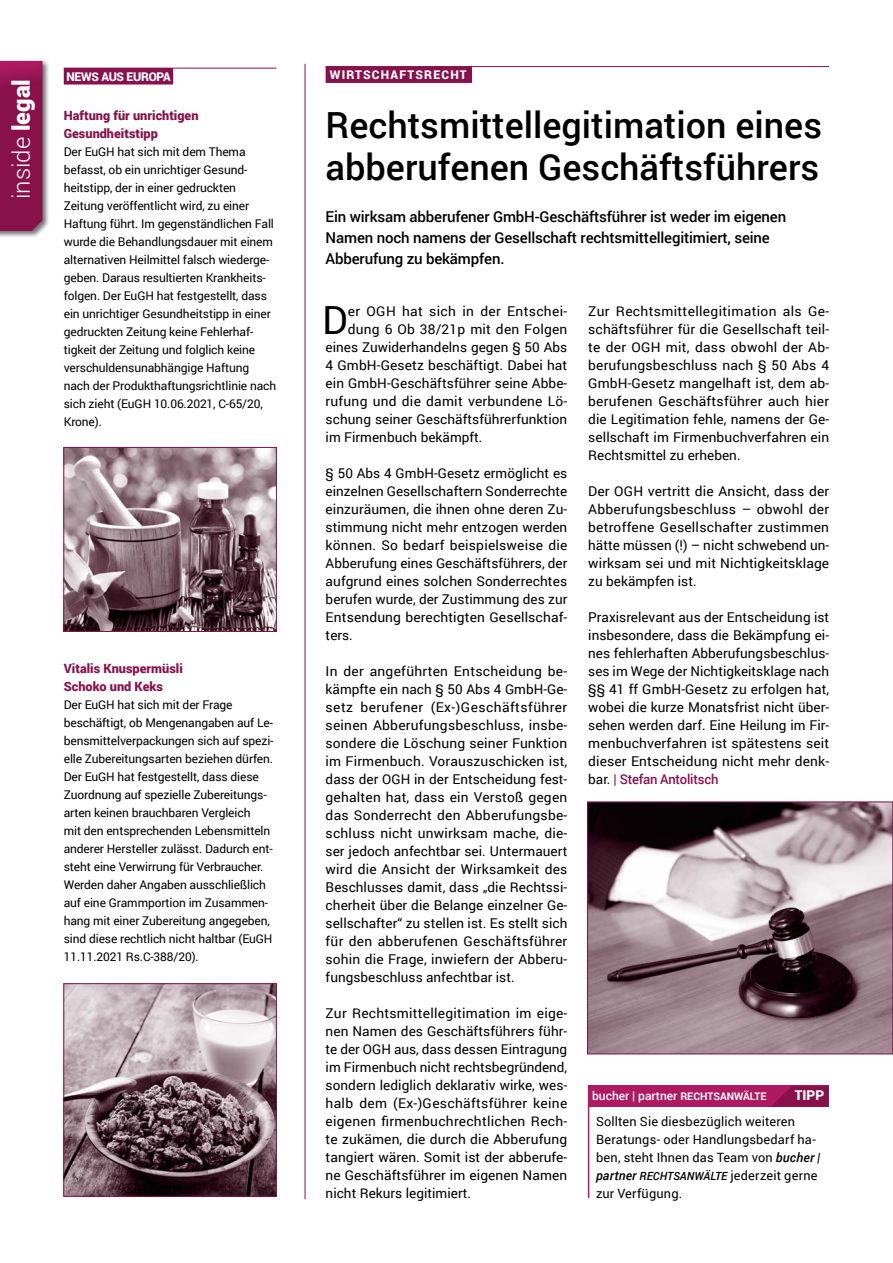
<style>
.page{position:relative;width:893px;height:1263px;background:#fff}
.page>*{position:absolute;margin:0;border:0;box-sizing:border-box;transform-origin:0 0}
.GT{font:38.85px "Roboto";color:#000}
.ÜS-klein{font:500 36px/42px "Roboto";color:#000}
.t1{font:300 24px "Roboto";color:#fff}
.ÜS-28{font:500 15px/21px "Roboto";letter-spacing:-.01em;color:#000}
.GT-2{font:13.5px/18px "Roboto";letter-spacing:.005em;color:#000;text-align:justify}
.GT-3{font:13.5px "Roboto";letter-spacing:.025em;color:#000}
.ZT{font:900 13.5px "Roboto";color:#fff}
.GT-Tipp{font:12.75px/18px "Roboto";letter-spacing:.015em;color:#000}
.ZT-klein{font:900 12.75px/18px "Roboto";color:#88114b}
.GT-klein{font:12px/18px "Roboto";letter-spacing:-.01em;color:#000}
.ZT-2{font:500 12px "Roboto";color:#fff}
.Topthema{font:900 12px "Roboto";letter-spacing:.09em;color:#fff}
.Topthema-2{font:900 12px "Roboto";letter-spacing:-.02em;color:#fff}
.s1{font-weight:900}
.s2{font-weight:500;color:#88114b}
.s3{font-weight:700;font-size:10.5px}
.s4{font-weight:500;font-style:italic}
.s5{font-weight:500;font-style:italic;font-size:11.25px}
</style>
<div class="page">
<hr style="left:64px;top:68px;width:212px;height:1px;background:#88114b">
<div style="left:64px;top:68px;width:109px;height:17px;background:#88114b"></div>
<hr style="left:326px;top:66px;width:503px;height:1px;background:#88114b">
<div style="left:326px;top:66px;width:146px;height:17px;background:#88114b"></div>
<div style="left:0;top:59px;width:50px;height:180px;background:#000;opacity:.55"></div>
<svg style="left:0;top:61px;width:43px;height:170px"></svg>
<hr style="left:305px;top:64px;width:1px;height:1135px;background:#88114b">
<div style="left:588px;top:1086px;width:240px;height:21px;background:#af1962"></div>
<svg style="left:771px;top:1086px;width:57px;height:21px"></svg>
<hr style="left:588px;top:1086px;width:1px;height:112px;background:#af1962">
<img style="left:66px;top:449px;width:209px;height:181px">
<div style="left:64px;top:447px;width:213px;height:185px;border:1px solid #88114b"></div>
<img style="left:589px;top:804px;width:302px;height:248px">
<div style="left:587px;top:802px;width:306px;height:252px;border:1px solid #88114b"></div>
<img style="left:66px;top:985px;width:209px;height:209px">
<div style="left:64px;top:983px;width:213px;height:213px;border:1px solid #88114b"></div>
<p class="t1" style="left:5px;top:199px;width:122px;rotate:-90deg">inside <span class="s1">legal</span></p>
<p class="Topthema-2" style="left:67px;top:68px;width:106px">NEWS AUS EUROPA</p>
<p class="ZT-klein" style="left:64px;top:106px;width:136px">Haftung für unrichtigen<br>Gesundheitstipp</p>
<p class="GT-klein" style="left:64px;top:142px;width:214px">Der EuGH hat sich mit dem Thema befasst, ob ein unrichtiger Gesund&shy;heitstipp, der in einer gedruckten Zeitung veröffentlicht wird, zu einer Haftung führt. Im gegenständlichen Fall wurde die Behandlungsdauer mit einem alternativen Heilmittel falsch wiederge&shy;geben. Daraus resultierten Krankheits&shy;folgen. Der EuGH hat festgestellt, dass ein unrichtiger Gesundheitstipp in einer gedruckten Zeitung keine Fehlerhaf&shy;tigkeit der Zeitung und folglich keine verschuldensunabhängige Haftung nach der Produkthaftungsrichtlinie nach sich zieht (EuGH 10.06.2021, C-65/20, Krone).</p>
<p class="ZT-klein" style="left:64px;top:659px;width:121px">Vitalis Knuspermüsli<br>Schoko und Keks</p>
<p class="GT-klein" style="left:64px;top:695px;width:211px">Der EuGH hat sich mit der Frage beschäftigt, ob Mengenangaben auf Le&shy;bensmittelverpackungen sich auf spezi&shy;elle Zubereitungsarten beziehen dürfen.<br>Der EuGH hat festgestellt, dass diese Zuordnung auf spezielle Zubereitungs&shy;arten keinen brauchbaren Vergleich<br>mit den entsprechenden Lebensmitteln anderer Hersteller zulässt. Dadurch ent&shy;steht eine Verwirrung für Verbraucher.<br>Werden daher Angaben ausschließlich auf eine Grammportion im Zusammen&shy;hang mit einer Zubereitung angegeben, sind diese rechtlich nicht haltbar (EuGH 11.11.2021 Rs.C-388/20).</p>
<p class="Topthema" style="left:330px;top:66px;width:138px">WIRTSCHAFTSRECHT</p>
<p class="ÜS-klein" style="left:326px;top:103px;width:498px">Rechtsmittellegitimation eines abberufenen Geschäftsführers</p>
<p class="ÜS-28" style="left:326px;top:206px;width:462px">Ein wirksam abberufener GmbH-Geschäftsführer ist weder im eigenen<br>Namen noch namens der Gesellschaft rechtsmittellegitimiert, seine<br>Abberufung zu bekämpfen.</p>
<p class="GT" style="left:322px;top:293px;width:27px">D</p>
<p class="GT-3" style="left:348px;top:302px;width:221px">er OGH hat sich in der Entschei-</p>
<p class="GT-2" style="left:348px;top:320px;width:221px">dung 6 Ob 38/21p mit den Folgen</p>
<p class="GT-2" style="left:326px;top:338px;width:243px">eines Zuwiderhandelns gegen § 50 Abs</p>
<p class="GT-2" style="left:326px;top:356px;width:243px">4 GmbH-Gesetz beschäftigt. Dabei hat</p>
<p class="GT-2" style="left:326px;top:374px;width:243px">ein GmbH-Geschäftsführer seine Abbe-</p>
<p class="GT-2" style="left:326px;top:392px;width:243px">rufung und die damit verbundene Lö-</p>
<p class="GT-2" style="left:326px;top:410px;width:243px">schung seiner Geschäftsführerfunktion</p>
<p class="GT-2" style="left:326px;top:428px;width:158px">im Firmenbuch bekämpft.</p>
<p class="GT-2" style="left:326px;top:464px;width:243px">§ 50 Abs 4 GmbH-Gesetz ermöglicht es einzelnen Gesellschaftern Sonderrechte einzuräumen, die ihnen ohne deren Zu&shy;stimmung nicht mehr entzogen werden können. So bedarf beispielsweise die Abberufung eines Geschäftsführers, der aufgrund eines solchen Sonderrechtes berufen wurde, der Zustimmung des zur Entsendung berechtigten Gesellschaf&shy;ters.</p>
<p class="GT-2" style="left:326px;top:662px;width:243px">In der angeführten Entscheidung be&shy;kämpfte ein nach § 50 Abs 4 GmbH-Ge&shy;setz berufener (Ex-)Geschäftsführer seinen Abberufungsbeschluss, insbe&shy;sondere die Löschung seiner Funktion im Firmenbuch. Vorauszuschicken ist, dass der OGH in der Entscheidung fest&shy;gehalten hat, dass ein Verstoß gegen das Sonderrecht den Abberufungsbe&shy;schluss nicht unwirksam mache, die&shy;ser jedoch anfechtbar sei. Untermauert wird die Ansicht der Wirksamkeit des Beschlusses damit, dass „die Rechtssi&shy;cherheit über die Belange einzelner Ge&shy;sellschafter“ zu stellen ist. Es stellt sich für den abberufenen Geschäftsführer sohin die Frage, inwiefern der Abberu&shy;fungsbeschluss anfechtbar ist.</p>
<p class="GT-2" style="left:326px;top:1004px;width:243px">Zur Rechtsmittellegitimation im eige&shy;nen Namen des Geschäftsführers führ&shy;te der OGH aus, dass dessen Eintragung im Firmenbuch nicht rechtsbegründend, sondern lediglich deklarativ wirke, wes&shy;halb dem (Ex-)Geschäftsführer keine eigenen firmenbuchrechtlichen Rech&shy;te zukämen, die durch die Abberufung tangiert wären. Somit ist der abberufe&shy;ne Geschäftsführer im eigenen Namen nicht Rekurs legitimiert.</p>
<p class="GT-2" style="left:588px;top:302px;width:243px">Zur Rechtsmittellegitimation als Ge&shy;schäftsführer für die Gesellschaft teil&shy;te der OGH mit, dass obwohl der Ab&shy;berufungsbeschluss nach § 50 Abs 4<br>GmbH-Gesetz mangelhaft ist, dem ab&shy;berufenen Geschäftsführer auch hier die Legitimation fehle, namens der Ge&shy;sellschaft im Firmenbuchverfahren ein Rechtsmittel zu erheben.</p>
<p class="GT-2" style="left:588px;top:482px;width:242px">Der OGH vertritt die Ansicht, dass der Abberufungsbeschluss – obwohl der betroffene Gesellschafter zustimmen hätte müssen (!) – nicht schwebend un&shy;wirksam sei und mit Nichtigkeitsklage zu bekämpfen ist.</p>
<p class="GT-2" style="left:588px;top:608px;width:242px">Praxisrelevant aus der Entscheidung ist insbesondere, dass die Bekämpfung ei&shy;nes fehlerhaften Abberufungsbeschlus&shy;ses im Wege der Nichtigkeitsklage nach §§ 41 ff GmbH-Gesetz zu erfolgen hat, wobei die kurze Monatsfrist nicht über&shy;sehen werden darf. Eine Heilung im Fir&shy;menbuchverfahren ist spätestens seit dieser Entscheidung nicht mehr denk&shy;bar. <span class="s2">| Stefan Antolitsch</span></p>
<p class="ZT-2" style="left:592px;top:1087px;width:176px">bucher | partner <span class="s3">RECHTSANWÄLTE</span></p>
<p class="ZT" style="left:795px;top:1086px;width:31px">TIPP</p>
<p class="GT-Tipp" style="left:596px;top:1112px;width:226px">Sollten Sie diesbezüglich weiteren Beratungs- oder Handlungsbedarf ha&shy;ben, steht Ihnen das Team von <span class="s4">bucher | partner</span> <span class="s5">RECHTSANWÄLTE</span> jederzeit gerne zur Verfügung.</p>
</div>
